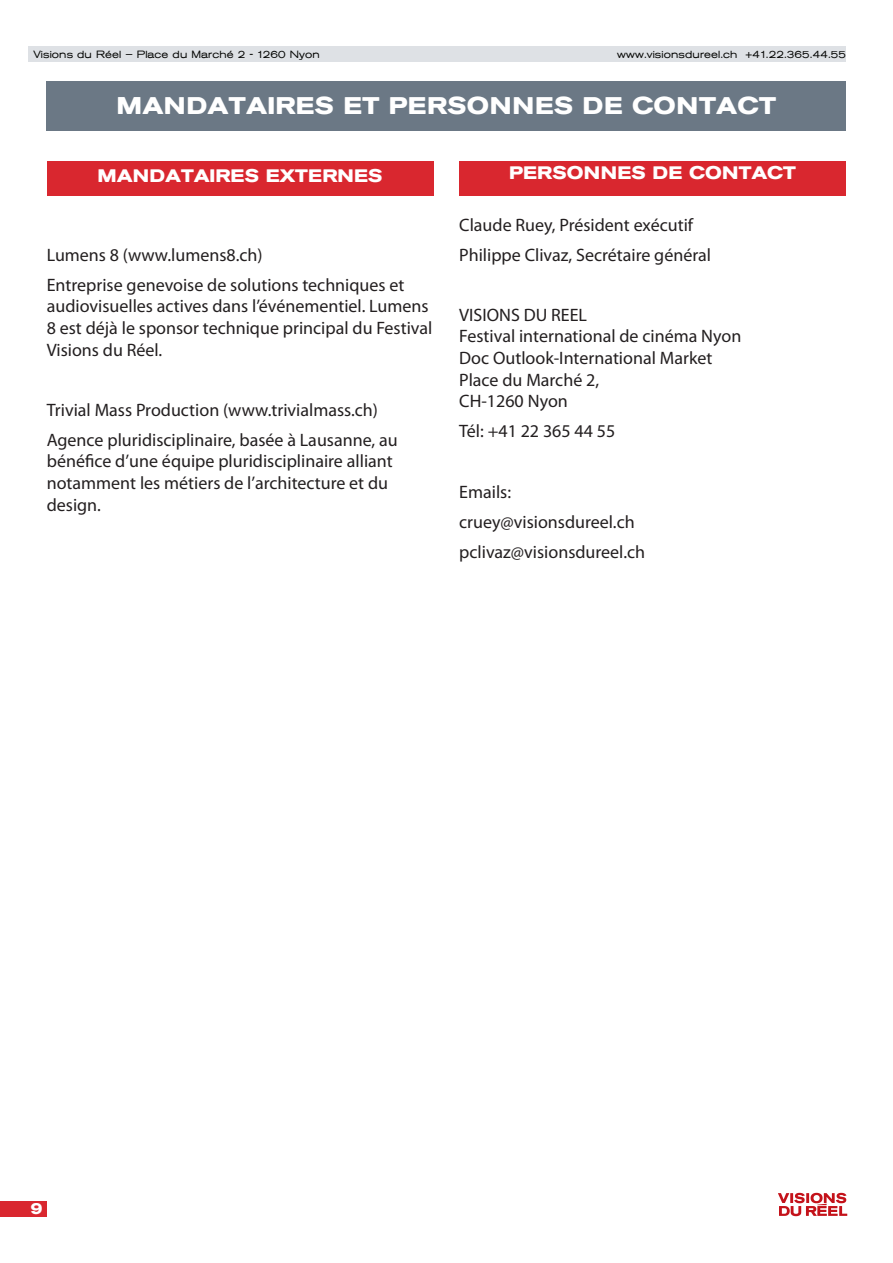
<style>
.page{position:relative;width:893px;height:1263px;background:#fff}
.page>*{position:absolute;margin:0;border:0;box-sizing:border-box;transform-origin:0 0}
.t1{font:700 expanded 24px "VDR";color:#fff}
.t2{font:18px/21.6px "Myriad Pro";color:#231f20}
.t3{font:700 expanded 18px "VDR";letter-spacing:-.01em;color:#fff}
.t4{font:700 expanded 15px "VDR";color:#fff}
.t5{font:300 expanded 10.5px "VDR";color:#040503}
</style>
<div class="page">
<div style="left:29px;top:47px;width:817px;height:15px;background:#dee1e5"></div>
<svg style="left:778px;top:1193px;width:69px;height:23px"></svg>
<div style="left:0;top:1201px;width:47px;height:15px;background:#d9272f"></div>
<div style="left:47px;top:81px;width:799px;height:50px;background:#6b7885"></div>
<div style="left:47px;top:161px;width:387px;height:35px;background:#d9272f"></div>
<div style="left:459px;top:161px;width:387px;height:35px;background:#d9272f"></div>
<p class="t5" style="left:33px;top:49px;width:288px">Visions du Réel – Place du Marché 2 - 1260 Nyon</p>
<p class="t5" style="left:617px;top:49px;width:231px">www.visionsdureel.ch +41.22.365.44.55</p>
<h1 class="t1" style="left:116px;top:92px;width:47px">MANDATAI</h1>
<h1 class="t1" style="left:275px;top:92px;width:236px">RES ET PERSONNES</h1>
<h1 class="t1" style="left:582px;top:92px;width:20px">DE</h1>
<h1 class="t1" style="left:632px;top:92px;width:66px">CONTACT</h1>
<p class="t3" style="left:98px;top:165px;width:35px">MANDATAI</p>
<p class="t3" style="left:215px;top:165px;width:138px">RES EXTE RNES</p>
<p class="t2" style="left:47px;top:239px;width:359px;line-height:30.2px">Lumens 8 (www.lumens8.ch)<br>Entreprise genevoise de solutions techniques et</p>
<p class="t2" style="left:47px;top:295px;width:387px">audiovisuelles actives dans l’événementiel. Lumens<br>8 est déjà le sponsor technique principal du Festival<br>Visions du Réel.</p>
<p class="t2" style="left:47px;top:394px;width:352px;line-height:30.2px">Trivial Mass Production (www.trivialmass.ch)<br>Agence pluridisciplinaire, basée à Lausanne, au</p>
<p class="t2" style="left:47px;top:450px;width:347px">bénéfice d’une équipe pluridisciplinaire alliant notamment les métiers de l’architecture et du design.</p>
<p class="t3" style="left:509px;top:163px;width:91px">PERSONNES</p>
<p class="t3" style="left:652px;top:163px;width:16px">DE</p>
<p class="t3" style="left:689px;top:163px;width:49px">CONTACT</p>
<p class="t2" style="left:459px;top:209px;width:253px;line-height:30.2px">Claude Ruey, Président exécutif<br>Philippe Clivaz, Secrétaire général</p>
<p class="t2" style="left:459px;top:304px;width:284px">VISIONS DU REEL<br>Festival international de cinéma Nyon<br>Doc Outlook-International Market<br>Place du Marché 2,<br>CH-1260 Nyon</p>
<p class="t2" style="left:459px;top:420px;width:158px">Tél: +41 22 365 44 55</p>
<p class="t2" style="left:459px;top:476px;width:187px;line-height:30.2px">Emails: cruey@visionsdureel.ch pclivaz@visionsdureel.ch</p>
<p class="t4" style="left:31px;top:1200px;width:14px">9</p>
</div>
